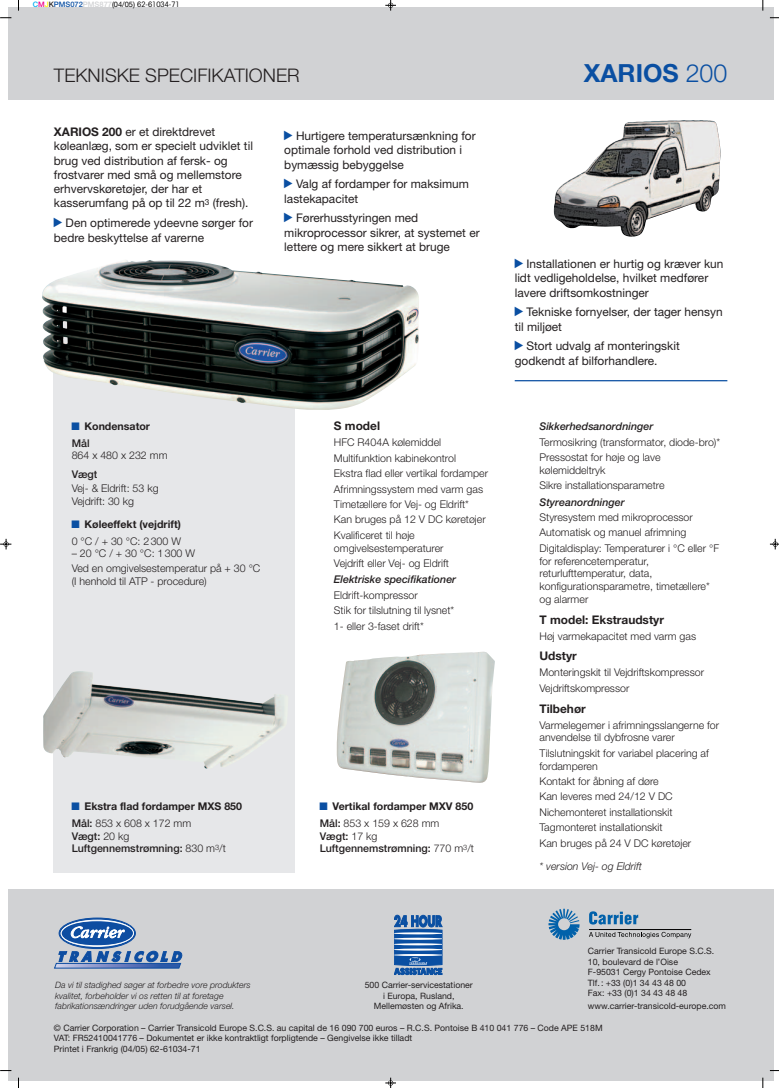
<style>
.page{position:relative;width:779px;height:1088px;background:#fff}
.page>*{position:absolute;margin:0;border:0;box-sizing:border-box;transform-origin:0 0}
.t1{font:700 25px "Helvetica Neue";color:#0a4fa2}
.t2{font:300 18.75px "Helvetica Neue";color:#231f20}
.t3{font:11.88px/14.4px "Helvetica Neue";color:#231f20}
.t4{font:700 11.88px "Helvetica Neue";color:#231f20}
.t5{font:300 10.62px/15.4px "Helvetica Neue";color:#231f20}
.t6{font:700 10.62px/16.5px "Helvetica Neue";color:#231f20}
.t7{font:500 10.62px/12.8px "Helvetica Neue";color:#231f20}
.t8{font:italic 500 10.62px "Helvetica Neue";color:#231f20}
.t9{font:italic 300 10.62px "Helvetica Neue";color:#231f20}
.t10{font:8.75px/10.5px "Helvetica Neue";color:#231f20}
.t11{font:italic 300 8.75px/10.5px "Helvetica Neue";color:#231f20}
.t12{font:condensed 7.5px "Avant Garde";color:#000}
.s1{font-family:"Helvetica Neue";font-weight:500;font-stretch:normal;color:#00aeef}
.s2{font-family:"Helvetica Neue";font-weight:500;font-stretch:normal;color:#ed028c}
.s3{font-family:"Helvetica Neue";font-weight:500;font-stretch:normal;color:#fff101}
.s4{font-family:"Helvetica Neue";font-weight:500;font-stretch:normal;color:#231f20}
.s5{font-family:"Helvetica Neue";font-weight:500;font-stretch:normal;color:#0a4fa2}
.s6{font-family:"Helvetica Neue";font-weight:500;font-stretch:normal;color:#d1d2d4}
.s7{font-family:"Helvetica Neue";font-stretch:normal}
.s8{font-weight:300}
.s9{font-weight:700}
.s10{font-family:"Runde Ecken One BQ";color:#0a4fa2}
.s11{font-family:"Runde Ecken One BQ";font-weight:400;color:#0a4fa2}
.s12{font-weight:500}
</style>
<div class="page">
<div style="left:8px;top:889px;width:765px;height:192px;background:#d1d2d4"></div>
<svg style="left:59px;top:918px;width:76px;height:30px"></svg>
<div style="left:59px;top:918px;width:76px;height:30px;border:1px solid #0d4da1;border-radius:50%"></div>
<svg style="left:61px;top:919px;width:73px;height:27px"></svg>
<div style="left:61px;top:920px;width:73px;height:25px;background:#0d4da1;border:1px solid #fff;border-radius:50%"></div>
<svg style="left:71px;top:926px;width:54px;height:12px"></svg>
<svg style="left:54px;top:951px;width:128px;height:17px"></svg>
<svg style="left:589px;top:911px;width:49px;height:13px"></svg>
<svg style="left:548px;top:908px;width:31px;height:31px"></svg>
<svg style="left:589px;top:931px;width:102px;height:7px"></svg>
<hr style="left:589px;top:929px;width:102px;height:1px;background:#000">
<svg style="left:394px;top:915px;width:48px;height:59px;background:#4b7cb6"></svg>
<hr style="left:515px;top:380px;width:212px;height:1px;background:#0a4fa2">
<div style="left:54px;top:313px;width:241px;height:559px;background:#e6e7e9"></div>
<div style="left:8px;top:7px;width:765px;height:92px;background:#d1d2d4"></div>
<svg style="left:385px;top:0;width:11px;height:11px"></svg>
<svg style="left:385px;top:1077px;width:11px;height:10px"></svg>
<svg style="left:770px;top:539px;width:9px;height:10px"></svg>
<img style="left:42px;top:260px;width:377px;height:151px">
<img style="left:43px;top:670px;width:241px;height:99px">
<img style="left:336px;top:651px;width:159px;height:131px">
<svg style="left:0;top:539px;width:11px;height:10px"></svg>
<img style="left:554px;top:120px;width:166px;height:117px">
<p class="t12" style="left:33px;top:1px;width:148px"><span class="s1">C</span><span class="s2">M</span><span class="s3">J</span><span class="s4">K</span><span class="s5">PMS072</span><span class="s6">PMS877</span><span class="s7">(04/05)</span> 62-61034-71</p>
<h2 class="t2" style="left:54px;top:68px;width:247px">TEKNISKE SPECIFIKATIONER</h2>
<h1 class="t1" style="left:584px;top:64px;width:145px">XARIOS <span class="s8">200</span></h1>
<p class="t3" style="left:54px;top:126px;width:201px"><span class="s9">XARIOS 200</span> er et direktdrevet køleanlæg, som er specielt udviklet til brug ved distribution af fersk- og frostvarer med små og mellemstore erhvervskøretøjer, der har et kasserumfang på op til 22 m<sup>3</sup> (fresh).</p>
<p class="t3" style="left:54px;top:217px;width:200px"><span class="s10">N</span> Den optimerede ydeevne sørger for bedre beskyttelse af varerne</p>
<p class="t3" style="left:284px;top:129px;width:193px"><span class="s10">N</span> Hurtigere temperatursænkning for optimale forhold ved distribution i bymæssig bebyggelse</p>
<p class="t3" style="left:284px;top:178px;width:186px"><span class="s10">N</span> Valg af fordamper for maksimum lastekapacitet</p>
<p class="t3" style="left:284px;top:212px;width:197px"><span class="s10">N</span> Førerhusstyringen med mikroprocessor sikrer, at systemet er lettere og mere sikkert at bruge</p>
<p class="t6" style="left:72px;top:419px;width:80px"><span class="s11">V</span> Kondensator<br><span class="s12">Mål</span></p>
<p class="t5" style="left:72px;top:449px;width:97px">864 x 480 x 232 mm</p>
<p class="t7" style="left:72px;top:469px;width:27px">Vægt</p>
<p class="t5" style="left:72px;top:483px;width:88px;line-height:12.8px">Vej- &amp; Eldrift: 53 kg<br>Vejdrift: 30 kg</p>
<p class="t6" style="left:72px;top:517px;width:111px"><span class="s11">V</span> Køleeffekt (vejdrift)<br><span class="s8">0 °C / + 30 °C: 2300 W</span></p>
<p class="t5" style="left:72px;top:547px;width:190px;line-height:14.5px">– 20 °C / + 30 °C: 1300 W<br>Ved en omgivelsestemperatur på + 30 °C</p>
<p class="t5" style="left:72px;top:574px;width:137px">(I henhold til ATP - procedure)</p>
<p class="t4" style="left:334px;top:422px;width:48px">S model</p>
<p class="t5" style="left:334px;top:436px;width:156px">HFC R404A kølemiddel<br>Multifunktion kabinekontrol<br>Ekstra flad eller vertikal fordamper<br>Afrimningssystem med varm gas<br>Timetællere for Vej- og Eldrift*<br>Kan bruges på 12 V DC køretøjer<br>Kvalificeret til høje</p>
<p class="t5" style="left:334px;top:541px;width:117px">omgivelsestemperaturer<br>Vejdrift eller Vej- og Eldrift</p>
<p class="t8" style="left:334px;top:575px;width:124px">Elektriske specifikationer</p>
<p class="t5" style="left:334px;top:588px;width:122px">Eldrift-kompressor<br>Stik for tilslutning til lysnet*<br>1- eller 3-faset drift*</p>
<p class="t6" style="left:72px;top:799px;width:172px"><span class="s11">V</span> Ekstra flad fordamper MXS 850<br><span class="s12">Mål:</span> <span class="s8">853 x 608 x 172 mm</span></p>
<p class="t7" style="left:72px;top:830px;width:156px">Vægt: <span class="s8">20 kg<br></span>Luftgennemstrømning: <span class="s8">830 m</span><sup>3</sup><span class="s8">/t</span></p>
<p class="t6" style="left:320px;top:799px;width:155px"><span class="s11">V</span> Vertikal fordamper MXV 850<br><span class="s12">Mål:</span> <span class="s8">853 x 159 x 628 mm</span></p>
<p class="t7" style="left:320px;top:830px;width:156px">Vægt: <span class="s8">17 kg<br></span>Luftgennemstrømning: <span class="s8">770 m</span><sup>3</sup><span class="s8">/t</span></p>
<p class="t3" style="left:515px;top:257px;width:210px"><span class="s10">N</span> Installationen er hurtig og kræver kun lidt vedligeholdelse, hvilket medfører lavere driftsomkostninger</p>
<p class="t3" style="left:515px;top:306px;width:209px"><span class="s10">N</span> Tekniske fornyelser, der tager hensyn til miljøet</p>
<p class="t3" style="left:515px;top:340px;width:166px"><span class="s10">N</span> Stort udvalg af monteringskit godkendt af bilforhandlere.</p>
<p class="t8" style="left:539px;top:423px;width:115px">Sikkerhedsanordninger</p>
<p class="t5" style="left:539px;top:435px;width:182px">Termosikring (transformator, diode-bro)*<br>Pressostat for høje og lave</p>
<p class="t5" style="left:539px;top:463px;width:126px">kølemiddeltryk<br>Sikre installationsparametre</p>
<p class="t8" style="left:539px;top:498px;width:87px">Styreanordninger</p>
<p class="t5" style="left:539px;top:510px;width:181px">Styresystem med mikroprocessor<br>Automatisk og manuel afrimning<br>Digitaldisplay: Temperaturer i °C eller °F</p>
<p class="t5" style="left:539px;top:555px;width:172px;line-height:12.8px">for referencetemperatur, returlufttemperatur, data, konfigurationsparametre, timetællere* og alarmer</p>
<p class="t4" style="left:539px;top:615px;width:126px">T model: Ekstraudstyr</p>
<p class="t5" style="left:539px;top:629px;width:158px">Høj varmekapacitet med varm gas</p>
<p class="t4" style="left:539px;top:652px;width:39px">Udstyr</p>
<p class="t5" style="left:539px;top:666px;width:166px">Monteringskit til Vejdriftskompressor<br>Vejdriftskompressor</p>
<p class="t4" style="left:539px;top:704px;width:48px">Tilbehør</p>
<p class="t5" style="left:539px;top:719px;width:181px;line-height:12.8px">Varmelegemer i afrimningsslangerne for anvendelse til dybfrosne varer</p>
<p class="t5" style="left:539px;top:747px;width:171px;line-height:12.8px">Tilslutningskit for variabel placering af fordamperen</p>
<p class="t5" style="left:539px;top:774px;width:153px">Kontakt for åbning af døre<br>Kan leveres med 24/12 V DC<br>Nichemonteret installationskit<br>Tagmonteret installationskit<br>Kan bruges på 24 V DC køretøjer</p>
<p class="t9" style="left:539px;top:862px;width:104px">* version Vej- og Eldrift</p>
<p class="t10" style="left:588px;top:946px;width:128px">Carrier Transicold Europe S.C.S.<br>10, boulevard de l’Oise<br>F-95031 Cergy Pontoise Cedex<br>Tlf.: +33 (0)1 34 43 48 00<br>Fax: +33 (0)1 34 43 48 48</p>
<p class="t10" style="left:588px;top:1001px;width:140px">www.carrier-transicold-europe.com</p>
<p class="t10" style="left:365px;top:980px;width:110px;text-align:center">500 Carrier-servicestationer i Europa, Rusland,<br>Mellemøsten og Afrika.</p>
<p class="t11" style="left:55px;top:980px;width:197px">Da vi til stadighed søger at forbedre vore produkters kvalitet, forbeholder vi os retten til at foretage fabrikationsændringer uden forudgående varsel.</p>
<p class="t10" style="left:54px;top:1023px;width:550px">© Carrier Corporation – Carrier Transicold Europe S.C.S. au capital de 16 090 700 euros – R.C.S. Pontoise B 410 041 776 – Code APE 518M<br>VAT: FR52410041776 – Dokumentet er ikke kontraktligt forpligtende – Gengivelse ikke tilladt<br>Printet i Frankrig (04/05) 62-61034-71</p>
</div>
